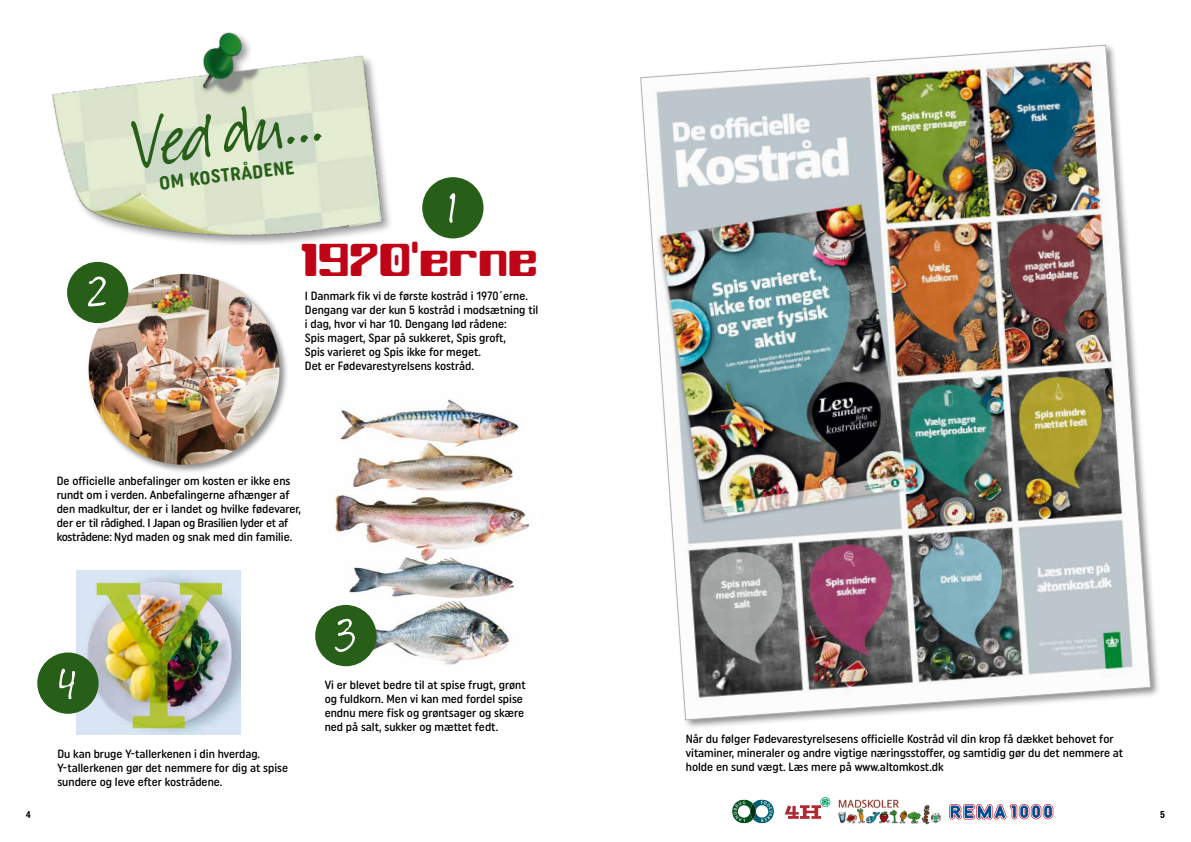
<style>
.page{position:relative;width:1191px;height:842px;background:#fff}
.page>*{position:absolute;margin:0;border:0;box-sizing:border-box;transform-origin:0 0}
.t1{font:83.4px "Suomi Hand Script";color:#275e18}
.t2{font:58.4px "Suomi Hand Script";color:#fff}
.t3{font:44.8px "Black Wolf";letter-spacing:.01em;color:#c00418}
.t4{font:700 19px "Uniform Rounded Condensed";color:#275e18}
.t5{font:500 12px/14px "Uniform Rounded Condensed";color:#000}
.t6{font:700 10px "Uniform Rounded Condensed";color:#000}
</style>
<div class="page">
<img style="left:838px;top:799px;width:103px;height:26px">
<svg style="left:732px;top:799px;width:42px;height:24px"></svg>
<svg style="left:949px;top:804px;width:103px;height:16px"></svg>
<img style="left:52px;top:32px;width:339px;height:242px">
<img style="left:77px;top:571px;width:163px;height:163px">
<div style="left:37px;top:652px;width:62px;height:62px;background:#275e18;border-radius:50%"></div>
<div style="left:422px;top:177px;width:61px;height:61px;background:#275e18;border-radius:50%"></div>
<img style="left:330px;top:399px;width:199px;height:268px">
<div style="left:315px;top:605px;width:61px;height:61px;background:#275e18;border-radius:50%"></div>
<div style="left:86px;top:272px;width:203px;height:202px;background:#000;opacity:.45"></div>
<img style="left:89px;top:274px;width:190px;height:191px;border-radius:95px">
<div style="left:67px;top:262px;width:61px;height:61px;background:#275e18;border-radius:50%"></div>
<div style="left:638px;top:43px;width:523px;height:687px;background:#000;opacity:.45"></div>
<img style="left:640px;top:45px;width:510px;height:675px">
<svg style="left:784px;top:797px;width:46px;height:22px"></svg>
<h2 class="t2" style="left:88px;top:263px;width:21px">2</h2>
<h1 class="t1" style="left:128px;top:102px;width:192px;rotate:-7deg">Ved du ...</h1>
<h3 class="t4" style="left:158px;top:172px;width:137px;rotate:-7deg">OM KOSTRÅDENE</h3>
<h2 class="t2" style="left:448px;top:179px;width:12px">1</h2>
<h3 class="t3" style="left:302px;top:232px;width:238px">1970’erne</h3>
<p class="t5" style="left:305px;top:289px;width:235px">I Danmark fik vi de første kostråd i 1970´erne.<br>Dengang var der kun 5 kostråd i modsætning til i dag, hvor vi har 10. Dengang lød rådene:<br>Spis magert, Spar på sukkeret, Spis groft,<br>Spis varieret og Spis ikke for meget.<br>Det er Fødevarestyrelsens kostråd.</p>
<p class="t5" style="left:57px;top:474px;width:246px">De officielle anbefalinger om kosten er ikke ens rundt om i verden. Anbefalingerne afhænger af den madkultur, der er i landet og hvilke fødevarer, der er til rådighed. I Japan og Brasilien lyder et af kostrådene: Nyd maden og snak med din familie.</p>
<h2 class="t2" style="left:59px;top:653px;width:20px">4</h2>
<p class="t5" style="left:57px;top:746px;width:232px">Du kan bruge Y-tallerkenen i din hverdag.<br>Y-tallerkenen gør det nemmere for dig at spise sundere og leve efter kostrådene.</p>
<h2 class="t2" style="left:336px;top:606px;width:20px">3</h2>
<p class="t5" style="left:325px;top:677px;width:202px">Vi er blevet bedre til at spise frugt, grønt og fuldkorn. Men vi kan med fordel spise endnu mere fisk og grøntsager og skære ned på salt, sukker og mættet fedt.</p>
<p class="t5" style="left:686px;top:732px;width:439px">Når du følger Fødevarestyrelsesens officielle Kostråd vil din krop få dækket behovet for vitaminer, mineraler og andre vigtige næringsstoffer, og samtidig gør du det nemmere at holde en sund vægt. Læs mere på www.altomkost.dk</p>
<p class="t6" style="left:26px;top:808px;width:7px">4</p>
<p class="t6" style="left:1160px;top:808px;width:6px">5</p>
</div>
